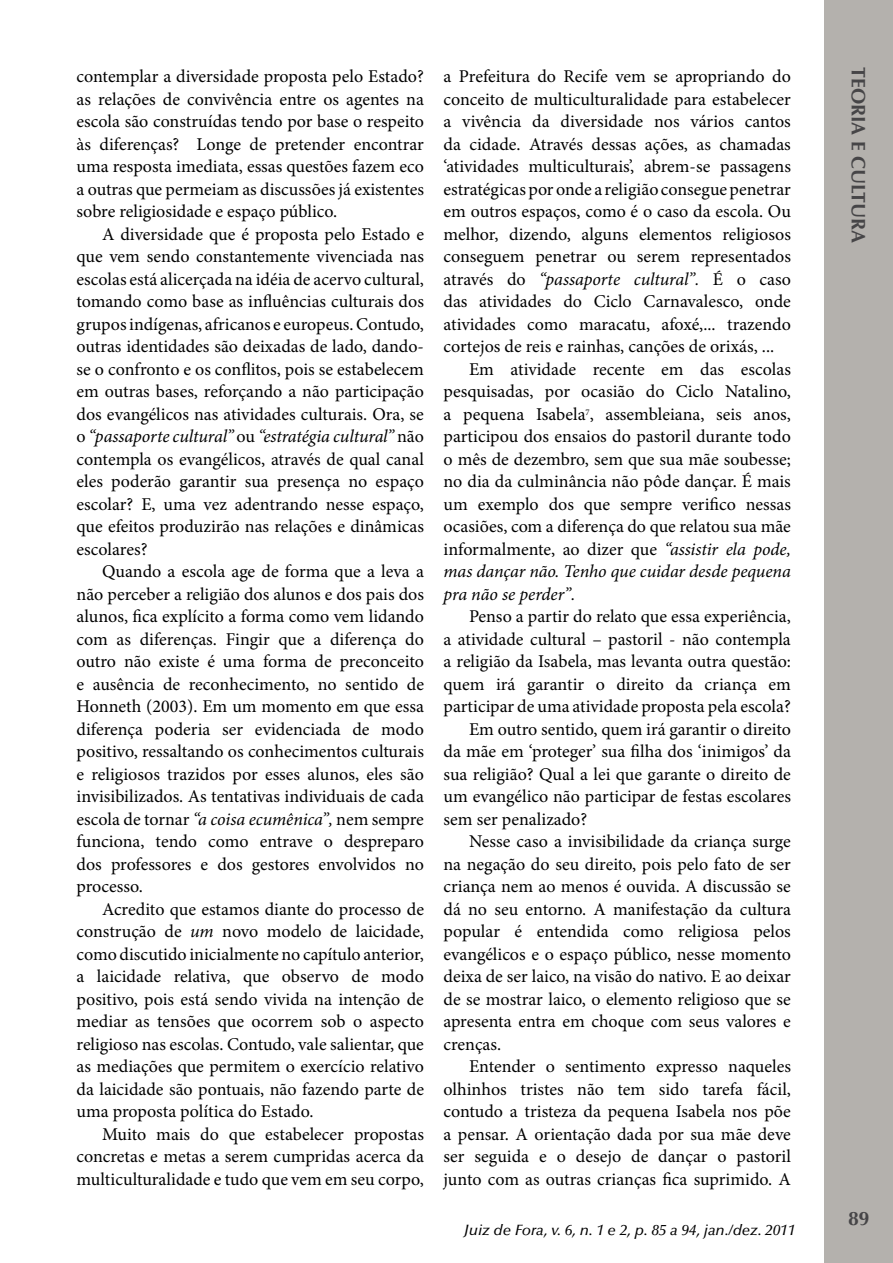
<style>
.page{position:relative;width:893px;height:1263px;background:#fff}
.page>*{position:absolute;margin:0;border:0;box-sizing:border-box;transform-origin:0 0}
.t1{font:700 19.5px "Optima LT Std";color:#464547}
.t2{font:18px/22.5px "Minion Pro";color:#000;text-align:justify}
.t3{font:italic 18px "Minion Pro";letter-spacing:-.005em;color:#000}
.t4{font:italic 500 15px "Optima LT Std";color:#000}
.s1{font-style:italic}
.s2{font-style:normal}
</style>
<div class="page">
<div style="left:825px;top:0;width:68px;height:1263px;background:#b4b1ad"></div>
<p class="t2" style="left:77px;top:65px;width:349px">contemplar a diversidade proposta pelo Estado? as relações de convivência entre os agentes na escola são construídas tendo por base o respeito às diferenças? Longe de pretender encontrar uma resposta imediata, essas questões fazem eco a outras que permeiam as discussões já existentes sobre religiosidade e espaço público.</p>
<p class="t2" style="left:77px;top:223px;width:349px;text-indent:26px">A diversidade que é proposta pelo Estado e que vem sendo constantemente vivenciada nas escolas está alicerçada na idéia de acervo cultural, tomando como base as influências culturais dos grupos indígenas, africanos e europeus. Contudo, outras identidades são deixadas de lado, dando&shy;se o confronto e os conflitos, pois se estabelecem em outras bases, reforçando a não participação dos evangélicos nas atividades culturais. Ora, se o <span class="s1">“passaporte cultural”</span> ou <span class="s1">“estratégia cultural”</span> não contempla os evangélicos, através de qual canal eles poderão garantir sua presença no espaço escolar? E, uma vez adentrando nesse espaço, que efeitos produzirão nas relações e dinâmicas escolares?</p>
<p class="t2" style="left:77px;top:560px;width:349px;text-indent:26px">Quando a escola age de forma que a leva a não perceber a religião dos alunos e dos pais dos alunos, fica explícito a forma como vem lidando com as diferenças. Fingir que a diferença do outro não existe é uma forma de preconceito e ausência de reconhecimento, no sentido de Honneth (2003). Em um momento em que essa diferença poderia ser evidenciada de modo positivo, ressaltando os conhecimentos culturais e religiosos trazidos por esses alunos, eles são invisibilizados. As tentativas individuais de cada escola de tornar <span class="s1">“a coisa ecumênica”,</span> nem sempre funciona, tendo como entrave o despreparo dos professores e dos gestores envolvidos no processo.</p>
<p class="t2" style="left:77px;top:898px;width:349px;text-indent:26px">Acredito que estamos diante do processo de construção de <span class="s1">um</span> novo modelo de laicidade, como discutido inicialmente no capítulo anterior, a laicidade relativa, que observo de modo positivo, pois está sendo vivida na intenção de mediar as tensões que ocorrem sob o aspecto religioso nas escolas. Contudo, vale salientar, que as mediações que permitem o exercício relativo da laicidade são pontuais, não fazendo parte de uma proposta política do Estado.</p>
<p class="t2" style="left:77px;top:1123px;width:349px;text-indent:26px">Muito mais do que estabelecer propostas concretas e metas a serem cumpridas acerca da multiculturalidade e tudo que vem em seu corpo,</p>
<p class="t2" style="left:444px;top:65px;width:349px">a Prefeitura do Recife vem se apropriando do</p>
<p class="t2" style="left:444px;top:88px;width:349px">conceito de multiculturalidade para estabelecer</p>
<p class="t2" style="left:444px;top:110px;width:349px">a vivência da diversidade nos vários cantos</p>
<p class="t2" style="left:444px;top:133px;width:349px">da cidade. Através dessas ações, as chamadas</p>
<p class="t2" style="left:444px;top:155px;width:349px">‘atividades multiculturais’, abrem-se passagens</p>
<p class="t2" style="left:444px;top:178px;width:349px">estratégicas por onde a religião consegue penetrar</p>
<p class="t2" style="left:444px;top:200px;width:349px">em outros espaços, como é o caso da escola. Ou</p>
<p class="t2" style="left:444px;top:223px;width:349px">melhor, dizendo, alguns elementos religiosos</p>
<p class="t2" style="left:444px;top:245px;width:349px">conseguem penetrar ou serem representados</p>
<p class="t3" style="left:444px;top:267px;width:349px"><span class="s2">através do</span> “passaporte cultural”. <span class="s2">É o caso</span></p>
<p class="t2" style="left:444px;top:290px;width:349px">das atividades do Ciclo Carnavalesco, onde</p>
<p class="t2" style="left:444px;top:313px;width:349px">atividades como maracatu, afoxé,... trazendo</p>
<p class="t2" style="left:444px;top:335px;width:332px">cortejos de reis e rainhas, canções de orixás, ...</p>
<p class="t2" style="left:469px;top:358px;width:323px">Em atividade recente em das escolas</p>
<p class="t2" style="left:444px;top:380px;width:349px">pesquisadas, por ocasião do Ciclo Natalino,</p>
<p class="t2" style="left:444px;top:403px;width:349px">a pequena Isabela<sup>7</sup>, assembleiana, seis anos,</p>
<p class="t2" style="left:443px;top:425px;width:349px">participou dos ensaios do pastoril durante todo</p>
<p class="t2" style="left:443px;top:448px;width:349px">o mês de dezembro, sem que sua mãe soubesse;</p>
<p class="t2" style="left:443px;top:470px;width:349px">no dia da culminância não pôde dançar. É mais</p>
<p class="t2" style="left:443px;top:493px;width:349px">um exemplo dos que sempre verifico nessas</p>
<p class="t2" style="left:443px;top:515px;width:349px">ocasiões, com a diferença do que relatou sua mãe</p>
<p class="t2" style="left:443px;top:538px;width:349px">informalmente, ao dizer que <span class="s1">“assistir ela pode,</span></p>
<p class="t3" style="left:443px;top:559px;width:349px">mas dançar não. Tenho que cuidar desde pequena</p>
<p class="t3" style="left:443px;top:582px;width:133px">pra não se perder”.</p>
<p class="t2" style="left:469px;top:605px;width:323px">Penso a partir do relato que essa experiência,</p>
<p class="t2" style="left:443px;top:628px;width:349px">a atividade cultural – pastoril - não contempla</p>
<p class="t2" style="left:443px;top:650px;width:349px">a religião da Isabela, mas levanta outra questão:</p>
<p class="t2" style="left:443px;top:673px;width:349px">quem irá garantir o direito da criança em</p>
<p class="t2" style="left:443px;top:695px;width:349px">participar de uma atividade proposta pela escola?</p>
<p class="t2" style="left:469px;top:718px;width:323px">Em outro sentido, quem irá garantir o direito</p>
<p class="t2" style="left:443px;top:740px;width:349px">da mãe em ‘proteger’ sua filha dos ‘inimigos’ da</p>
<p class="t2" style="left:443px;top:763px;width:349px">sua religião? Qual a lei que garante o direito de</p>
<p class="t2" style="left:443px;top:785px;width:349px">um evangélico não participar de festas escolares</p>
<p class="t2" style="left:443px;top:808px;width:145px">sem ser penalizado?</p>
<p class="t2" style="left:469px;top:830px;width:323px">Nesse caso a invisibilidade da criança surge</p>
<p class="t2" style="left:443px;top:853px;width:349px">na negação do seu direito, pois pelo fato de ser</p>
<p class="t2" style="left:443px;top:875px;width:349px">criança nem ao menos é ouvida. A discussão se</p>
<p class="t2" style="left:443px;top:898px;width:349px">dá no seu entorno. A manifestação da cultura</p>
<p class="t2" style="left:443px;top:920px;width:349px">popular é entendida como religiosa pelos</p>
<p class="t2" style="left:443px;top:943px;width:349px">evangélicos e o espaço público, nesse momento</p>
<p class="t2" style="left:443px;top:965px;width:349px">deixa de ser laico, na visão do nativo. E ao deixar</p>
<p class="t2" style="left:443px;top:988px;width:349px">de se mostrar laico, o elemento religioso que se</p>
<p class="t2" style="left:443px;top:1010px;width:349px">apresenta entra em choque com seus valores e</p>
<p class="t2" style="left:443px;top:1033px;width:59px">crenças.</p>
<p class="t2" style="left:469px;top:1055px;width:323px">Entender o sentimento expresso naqueles</p>
<p class="t2" style="left:443px;top:1078px;width:349px">olhinhos tristes não tem sido tarefa fácil,</p>
<p class="t2" style="left:443px;top:1100px;width:349px">contudo a tristeza da pequena Isabela nos põe</p>
<p class="t2" style="left:443px;top:1123px;width:349px">a pensar. A orientação dada por sua mãe deve</p>
<p class="t2" style="left:443px;top:1145px;width:349px">ser seguida e o desejo de dançar o pastoril</p>
<p class="t2" style="left:443px;top:1168px;width:349px">junto com as outras crianças fica suprimido. A</p>
<p class="t4" style="left:464px;top:1221px;width:333px">Juiz de Fora, v. 6, n. 1 e 2, p. 85 a 94, jan./dez. 2011</p>
<p class="t1" style="left:870px;top:67px;width:178px;rotate:90deg">TEORIA E CULTURA</p>
<p class="t1" style="left:848px;top:1207px;width:23px">89</p>
</div>
